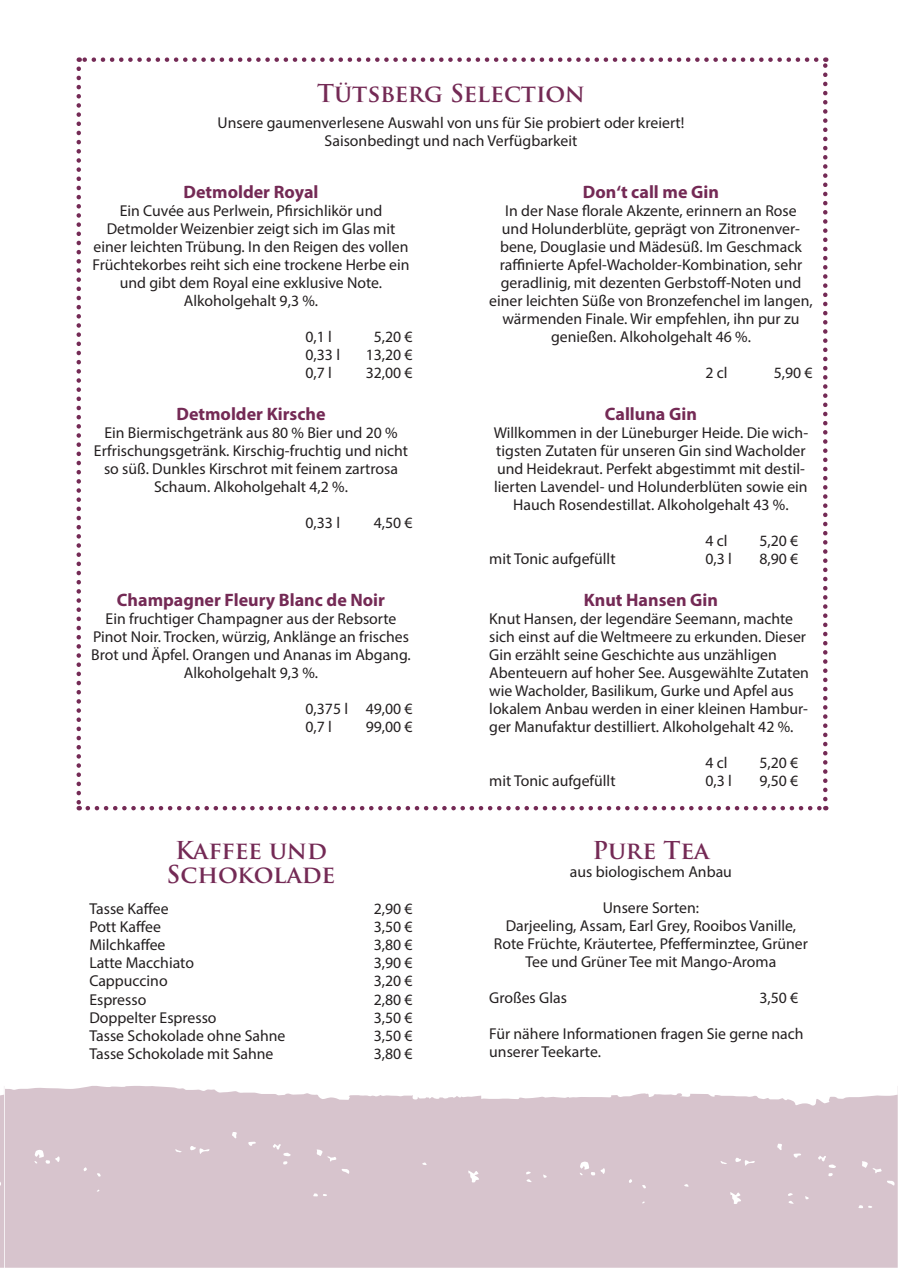
<style>
.page{position:relative;width:902px;height:1272px;background:#fff}
.page>*{position:absolute;margin:0;border:0;box-sizing:border-box;transform-origin:0 0}
.t1{font:700 24px/24px "Trajan Pro";letter-spacing:-.005em;color:#742a55;text-align:center}
.t2{font:700 18px "Myriad Pro";color:#742a55}
.t3{font:15.75px/18px "Myriad Pro";color:#231f20;text-align:center}
</style>
<div class="page">
<svg style="left:0;top:1094px;width:4px;height:173px"></svg>
<div style="left:5px;top:1086px;width:892px;height:181px;background:#d7c4cd"></div>
<svg style="left:730px;top:1191px;width:12px;height:12px"></svg>
<svg style="left:683px;top:1183px;width:6px;height:3px"></svg>
<svg style="left:805px;top:1195px;width:4px;height:4px"></svg>
<svg style="left:787px;top:1192px;width:8px;height:11px"></svg>
<svg style="left:860px;top:1160px;width:21px;height:13px"></svg>
<svg style="left:792px;top:1153px;width:9px;height:5px"></svg>
<svg style="left:857px;top:1204px;width:15px;height:4px"></svg>
<svg style="left:886px;top:1180px;width:8px;height:6px"></svg>
<svg style="left:817px;top:1154px;width:19px;height:22px"></svg>
<svg style="left:776px;top:1143px;width:6px;height:7px"></svg>
<svg style="left:735px;top:1157px;width:20px;height:9px"></svg>
<svg style="left:720px;top:1160px;width:8px;height:4px"></svg>
<svg style="left:628px;top:1178px;width:4px;height:5px"></svg>
<svg style="left:641px;top:1184px;width:5px;height:4px"></svg>
<svg style="left:579px;top:1161px;width:26px;height:14px"></svg>
<svg style="left:468px;top:1169px;width:12px;height:13px"></svg>
<svg style="left:421px;top:1161px;width:7px;height:4px"></svg>
<svg style="left:543px;top:1174px;width:4px;height:4px"></svg>
<svg style="left:525px;top:1170px;width:8px;height:12px"></svg>
<svg style="left:315px;top:1149px;width:22px;height:12px"></svg>
<svg style="left:248px;top:1141px;width:8px;height:5px"></svg>
<svg style="left:313px;top:1193px;width:14px;height:3px"></svg>
<svg style="left:341px;top:1168px;width:8px;height:6px"></svg>
<svg style="left:272px;top:1143px;width:19px;height:21px"></svg>
<svg style="left:231px;top:1131px;width:6px;height:7px"></svg>
<svg style="left:190px;top:1145px;width:20px;height:9px"></svg>
<svg style="left:175px;top:1148px;width:8px;height:4px"></svg>
<svg style="left:83px;top:1167px;width:4px;height:4px"></svg>
<svg style="left:96px;top:1173px;width:5px;height:3px"></svg>
<svg style="left:34px;top:1149px;width:26px;height:14px"></svg>
<svg style="left:76px;top:69px;width:5px;height:741px"></svg>
<svg style="left:88px;top:805px;width:738px;height:5px"></svg>
<svg style="left:823px;top:57px;width:4px;height:742px"></svg>
<svg style="left:79px;top:57px;width:737px;height:5px"></svg>
<h1 class="t1" style="left:317px;top:82px;width:269px">Tütsberg Selection</h1>
<p class="t3" style="left:217px;top:113px;width:468px">Unsere gaumenverlesene Auswahl von uns für Sie probiert oder kreiert!<br>Saisonbedingt und nach Verfügbarkeit</p>
<p class="t2" style="left:183px;top:180px;width:136px">Detmolder Royal</p>
<p class="t3" style="left:92px;top:201px;width:318px">Ein Cuvée aus Perlwein, Pfirsichlikör und Detmolder Weizenbier zeigt sich im Glas mit einer leichten Trübung. In den Reigen des vollen Früchtekorbes reiht sich eine trockene Herbe ein und gibt dem Royal eine exklusive Note.<br>Alkoholgehalt 9,3 %.</p>
<p class="t3" style="left:305px;top:327px;width:28px">0,1 l</p>
<p class="t3" style="left:374px;top:327px;width:40px">5,20 €</p>
<p class="t3" style="left:305px;top:345px;width:36px">0,33 l</p>
<p class="t3" style="left:365px;top:345px;width:48px">13,20 €</p>
<p class="t3" style="left:305px;top:363px;width:28px">0,7 l</p>
<p class="t3" style="left:365px;top:363px;width:48px">32,00 €</p>
<p class="t2" style="left:176px;top:402px;width:150px">Detmolder Kirsche</p>
<p class="t3" style="left:94px;top:423px;width:315px">Ein Biermischgetränk aus 80 % Bier und 20 % Erfrischungsgetränk. Kirschig-fruchtig und nicht so süß. Dunkles Kirschrot mit feinem zartrosa Schaum. Alkoholgehalt 4,2 %.</p>
<p class="t3" style="left:305px;top:513px;width:36px">0,33 l</p>
<p class="t3" style="left:374px;top:513px;width:40px">4,50 €</p>
<p class="t2" style="left:117px;top:588px;width:269px">Champagner Fleury Blanc de Noir</p>
<p class="t3" style="left:91px;top:609px;width:321px">Ein fruchtiger Champagner aus der Rebsorte Pinot Noir. Trocken, würzig, Anklänge an frisches Brot und Äpfel. Orangen und Ananas im Abgang.<br>Alkoholgehalt 9,3 %.</p>
<p class="t3" style="left:305px;top:699px;width:109px;text-align:left">0,375 l 49,00 €<br>0,7 l</p>
<p class="t3" style="left:365px;top:717px;width:48px">99,00 €</p>
<h1 class="t1" style="left:166px;top:838px;width:170px">Kaffee und<br>Schokolade</h1>
<p class="t3" style="left:89px;top:899px;width:81px">Tasse Kaffee</p>
<p class="t3" style="left:374px;top:899px;width:40px">2,90 €</p>
<p class="t3" style="left:89px;top:917px;width:73px">Pott Kaffee</p>
<p class="t3" style="left:374px;top:917px;width:40px">3,50 €</p>
<p class="t3" style="left:89px;top:935px;width:78px">Milchkaffee</p>
<p class="t3" style="left:374px;top:935px;width:40px">3,80 €</p>
<p class="t3" style="left:89px;top:953px;width:106px">Latte Macchiato</p>
<p class="t3" style="left:374px;top:953px;width:40px">3,90 €</p>
<p class="t3" style="left:89px;top:971px;width:80px">Cappuccino</p>
<p class="t3" style="left:374px;top:971px;width:40px">3,20 €</p>
<p class="t3" style="left:89px;top:989px;width:58px">Espresso</p>
<p class="t3" style="left:374px;top:989px;width:40px">2,80 €</p>
<p class="t3" style="left:89px;top:1007px;width:129px">Doppelter Espresso</p>
<p class="t3" style="left:374px;top:1007px;width:40px">3,50 €</p>
<p class="t3" style="left:89px;top:1025px;width:198px">Tasse Schokolade ohne Sahne</p>
<p class="t3" style="left:374px;top:1025px;width:40px">3,50 €</p>
<p class="t3" style="left:89px;top:1043px;width:186px">Tasse Schokolade mit Sahne</p>
<p class="t3" style="left:374px;top:1043px;width:40px">3,80 €</p>
<p class="t2" style="left:583px;top:180px;width:138px">Don‘t call me Gin</p>
<p class="t3" style="left:489px;top:201px;width:325px">In der Nase florale Akzente, erinnern an Rose<br>und Holunderblüte, geprägt von Zitronenver&shy;bene, Douglasie und Mädesü ß. Im Geschmack raffinierte Apfel-Wacholder-Kombination, sehr geradlinig, mit dezenten Gerbstoff-Noten und einer leichten Süße von Bronzefenchel im langen, wärmenden Finale. Wir empfehlen, ihn pur zu genießen. Alkoholgehalt 46 %.</p>
<p class="t3" style="left:705px;top:363px;width:24px">2 cl</p>
<p class="t3" style="left:773px;top:363px;width:40px">5,90 €</p>
<p class="t2" style="left:605px;top:402px;width:93px">Calluna Gin</p>
<p class="t3" style="left:493px;top:423px;width:316px">Willkommen in der Lüneburger Heide. Die wich&shy;tigsten Zutaten für unseren Gin sind Wacholder und Heidekraut. Perfekt abgestimmt mit destil&shy;lierten Lavendel- und Holunderblüten sowie ein Hauch Rosendestillat. Alkoholgehalt 43 %.</p>
<p class="t3" style="left:705px;top:531px;width:24px">4 cl</p>
<p class="t3" style="left:759px;top:531px;width:40px">5,20 €</p>
<p class="t3" style="left:489px;top:549px;width:128px">mit Tonic aufgefüllt</p>
<p class="t3" style="left:705px;top:549px;width:28px">0,3 l</p>
<p class="t3" style="left:759px;top:549px;width:40px">8,90 €</p>
<p class="t2" style="left:584px;top:588px;width:136px">Knut Hansen Gin</p>
<p class="t3" style="left:489px;top:609px;width:321px;text-align:left">Knut Hansen, der legendäre Seemann, machte sich einst auf die Weltmeere zu erkunden. Dieser Gin erzählt seine Geschichte aus unzähligen Abenteuern auf hoher See. Ausgewählte Zutaten wie Wacholder, Basilikum, Gurke und Apfel aus lokalem Anbau werden in einer kleinen Hambur&shy;ger Manufaktur destilliert. Alkoholgehalt 42 %.</p>
<p class="t3" style="left:705px;top:753px;width:24px">4 cl</p>
<p class="t3" style="left:759px;top:753px;width:40px">5,20 €</p>
<p class="t3" style="left:489px;top:771px;width:128px">mit Tonic aufgefüllt</p>
<p class="t3" style="left:705px;top:771px;width:28px">0,3 l</p>
<p class="t3" style="left:759px;top:771px;width:40px">9,50 €</p>
<h1 class="t1" style="left:592px;top:838px;width:119px">Pure Tea</h1>
<p class="t3" style="left:570px;top:862px;width:163px">aus biologischem Anbau</p>
<p class="t3" style="left:494px;top:898px;width:315px">Unsere Sorten:<br>Darjeeling, Assam, Earl Grey, Rooibos Vanille, Rote Früchte, Kräutertee, Pfefferminztee, Grüner Tee und Grüner Tee mit Mango-Aroma</p>
<p class="t3" style="left:489px;top:988px;width:79px">Großes Glas</p>
<p class="t3" style="left:759px;top:988px;width:40px">3,50 €</p>
<p class="t3" style="left:489px;top:1024px;width:316px;text-align:left">Für nähere Informationen fragen Sie gerne nach unserer Teekarte.</p>
</div>
